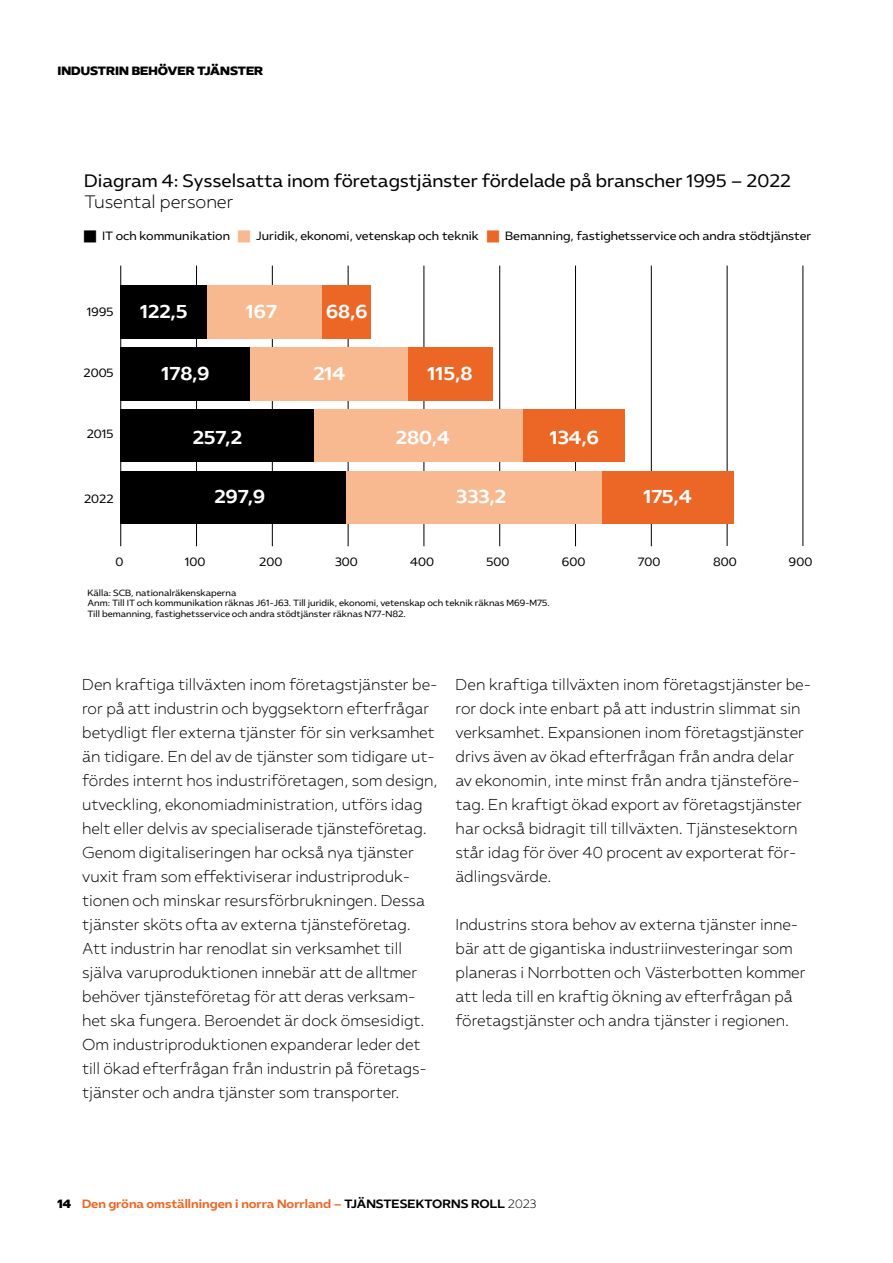
<style>
.page{position:relative;width:893px;height:1263px;background:#fff}
.page>*{position:absolute;margin:0;border:0;box-sizing:border-box;transform-origin:0 0}
.t1{font:700 18.6px "Almega Sans";color:#fff}
.t2{font:18px "Almega Sans";color:#000}
.t3{font:300 18px "Almega Sans";color:#000}
.t4{font:300 15.75px/24px "Almega Sans";color:#000}
.t5{font:12px "Almega Sans";color:#000}
.t6{font:700 12px "Almega Sans";color:#ec6725}
.t7{font:12px "Almega Sans Display";color:#000}
.t8{font:9px/10.8px "Almega Sans";color:#000}
.s1{font-family:"Almega Sans Display";font-weight:400;color:#000}
.s2{color:#000}
.s3{font-weight:300;color:#000}
</style>
<div class="page">
<hr style="left:272px;top:266px;width:1px;height:280px;background:#000">
<hr style="left:196px;top:266px;width:1px;height:280px;background:#000">
<hr style="left:499px;top:266px;width:1px;height:280px;background:#000">
<hr style="left:803px;top:266px;width:1px;height:280px;background:#000">
<hr style="left:727px;top:266px;width:1px;height:280px;background:#000">
<hr style="left:120px;top:266px;width:1px;height:280px;background:#000">
<hr style="left:348px;top:266px;width:1px;height:280px;background:#000">
<hr style="left:424px;top:266px;width:1px;height:280px;background:#000">
<hr style="left:575px;top:266px;width:1px;height:280px;background:#000">
<hr style="left:651px;top:266px;width:1px;height:280px;background:#000">
<div style="left:120px;top:471px;width:226px;height:53px;background:#000"></div>
<div style="left:346px;top:471px;width:255px;height:53px;background:#f8b990"></div>
<div style="left:601px;top:471px;width:132px;height:53px;background:#ec6725"></div>
<div style="left:120px;top:409px;width:194px;height:53px;background:#000"></div>
<div style="left:314px;top:409px;width:209px;height:53px;background:#f8b990"></div>
<div style="left:523px;top:409px;width:101px;height:53px;background:#ec6725"></div>
<div style="left:120px;top:347px;width:130px;height:54px;background:#000"></div>
<div style="left:250px;top:347px;width:158px;height:54px;background:#f8b990"></div>
<div style="left:408px;top:347px;width:85px;height:54px;background:#ec6725"></div>
<div style="left:121px;top:285px;width:86px;height:54px;background:#000"></div>
<div style="left:207px;top:285px;width:116px;height:54px;background:#f8b990"></div>
<div style="left:323px;top:285px;width:48px;height:54px;background:#ec6725"></div>
<p class="t7" style="left:57px;top:62px;width:207px">INDUSTRIN BEHÖVER TJÄNSTER</p>
<p class="t2" style="left:84px;top:169px;width:708px">Diagram 4: Sysselsatta inom företagstjänster fördelade på branscher 1995 – 2022</p>
<p class="t3" style="left:84px;top:190px;width:151px">Tusental personer</p>
<p class="t5" style="left:102px;top:227px;width:130px">IT och kommunikation</p>
<p class="t5" style="left:256px;top:227px;width:224px">Juridik, ekonomi, vetenskap och teknik</p>
<p class="t5" style="left:505px;top:227px;width:308px">Bemanning, fastighetsservice och andra stödtjänster</p>
<p class="t5" style="left:87px;top:304px;width:28px">1995</p>
<p class="t1" style="left:140px;top:299px;width:49px">122,5</p>
<p class="t1" style="left:246px;top:299px;width:33px">167</p>
<p class="t1" style="left:326px;top:299px;width:43px">68,6</p>
<p class="t5" style="left:83px;top:365px;width:32px">2005</p>
<p class="t1" style="left:162px;top:361px;width:49px">178,9</p>
<p class="t1" style="left:313px;top:361px;width:33px">214</p>
<p class="t1" style="left:428px;top:361px;width:46px">115,8</p>
<p class="t5" style="left:87px;top:425px;width:28px">2015</p>
<p class="t1" style="left:193px;top:424px;width:51px">257,2</p>
<p class="t1" style="left:396px;top:424px;width:55px">280,4</p>
<p class="t1" style="left:550px;top:424px;width:51px">134,6</p>
<p class="t5" style="left:84px;top:490px;width:31px">2022</p>
<p class="t1" style="left:214px;top:483px;width:52px">297,9</p>
<p class="t1" style="left:456px;top:483px;width:51px">333,2</p>
<p class="t1" style="left:643px;top:483px;width:50px">175,4</p>
<p class="t5" style="left:185px;top:554px;width:22px">100</p>
<p class="t5" style="left:259px;top:554px;width:25px">200</p>
<p class="t5" style="left:335px;top:554px;width:24px">300</p>
<p class="t5" style="left:410px;top:554px;width:25px">400</p>
<p class="t5" style="left:486px;top:554px;width:24px">500</p>
<p class="t5" style="left:562px;top:554px;width:25px">600</p>
<p class="t5" style="left:638px;top:554px;width:24px">700</p>
<p class="t5" style="left:713px;top:554px;width:25px">800</p>
<p class="t5" style="left:789px;top:554px;width:25px">900</p>
<p class="t8" style="left:87px;top:587px;width:464px">Källa: SCB, nationalräkenskaperna<br>Anm: Till IT och kommunikation räknas J61-J63. Till juridik, ekonomi, vetenskap och teknik räknas M69-M75.<br>Till bemanning, fastighetsservice och andra stödtjänster räknas N77-N82.</p>
<p class="t5" style="left:115px;top:554px;width:9px">0</p>
<p class="t4" style="left:82px;top:672px;width:357px">Den kraftiga tillväxten inom företagstjänster be&shy;ror på att industrin och byggsektorn efterfrågar betydligt fler externa tjänster för sin verksamhet än tidigare. En del av de tjänster som tidigare ut&shy;fördes internt hos industriföretagen, som design, utveckling, ekonomiadministration, utförs idag helt eller delvis av specialiserade tjänsteföretag.<br>Genom digitaliseringen har också nya tjänster vuxit fram som effektiviserar industriproduk&shy;tionen och minskar resursförbrukningen. Dessa tjänster sköts ofta av externa tjänsteföretag.<br>Att industrin har renodlat sin verksamhet till själva varuproduktionen innebär att de alltmer behöver tjänsteföretag för att deras verksam&shy;het ska fungera. Beroendet är dock ömsesidigt.<br>Om industriproduktionen expanderar leder det till ökad efterfrågan från industrin på företags&shy;tjänster och andra tjänster som transporter.</p>
<p class="t4" style="left:456px;top:672px;width:357px">Den kraftiga tillväxten inom företagstjänster be&shy;ror dock inte enbart på att industrin slimmat sin verksamhet. Expansionen inom företagstjänster drivs även av ökad efterfrågan från andra delar av ekonomin, inte minst från andra tjänsteföre&shy;tag. En kraftigt ökad export av företagstjänster har också bidragit till tillväxten. Tjänstesektorn står idag för över 40 procent av exporterat för&shy;ädlingsvärde.</p>
<p class="t4" style="left:456px;top:912px;width:351px">Industrins stora behov av externa tjänster inne&shy;bär att de gigantiska industriinvesteringar som planeras i Norrbotten och Västerbotten kommer att leda till en kraftig ökning av efterfrågan på företagstjänster och andra tjänster i regionen.</p>
<p class="t6" style="left:57px;top:1196px;width:481px"><span class="s1">14</span> Den gröna omställningen i norra Norrland – <span class="s2">TJÄNSTESEKTORNS ROLL</span> <span class="s3">2023</span></p>
</div>
